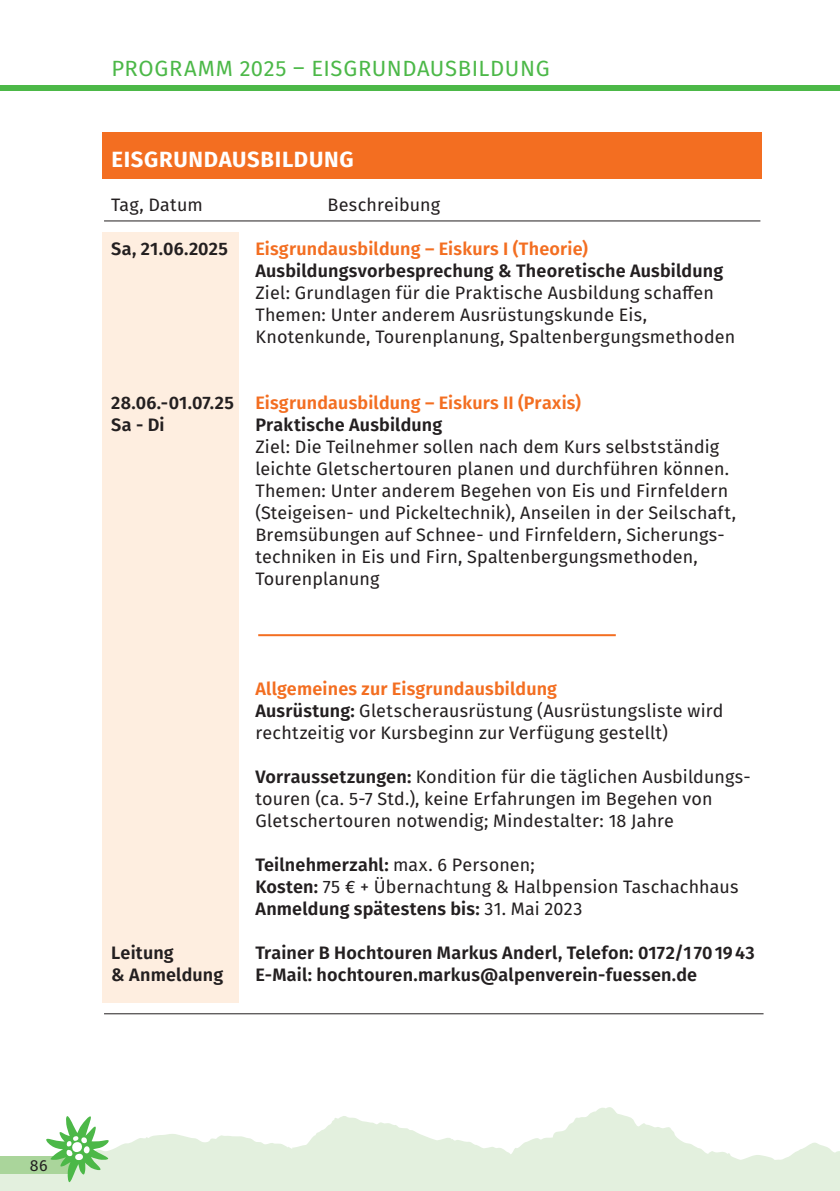
<style>
.page{position:relative;width:840px;height:1191px;background:#fff}
.page>*{position:absolute;margin:0;border:0;box-sizing:border-box;transform-origin:0 0}
.Seiten-Überschrift_Versal-grün{font:22px "Fira Sans";letter-spacing:.025em;color:#4cb848}
.Tabellenüberschrift_VESRAL{font:700 22px "Fira Sans";letter-spacing:.035em;color:#fff}
.Grundtext_9_11-schwarz{font:18px "Fira Sans";letter-spacing:.01em;color:#231f20}
.Grundtext_9_11-schwarz-2{font:600 18px "Fira Sans";letter-spacing:.01em;color:#231f20}
.Grundtext_9_11-schwarz-3{font:600 18px "Fira Sans";letter-spacing:.01em;color:#f36e21}
.t1{font:16px "Fira Sans";color:#231f20}
.s1{color:#231f20}
.s2{font-weight:600}
.s3{font-weight:400}
</style>
<div class="page">
<svg style="left:0;top:1107px;width:839px;height:84px;fill:#e3f0de"></svg>
<div style="left:0;top:85px;width:839px;height:6px;background:#4cb848"></div>
<div style="left:0;top:1156px;width:73px;height:17px;background:#aad59b"></div>
<svg style="left:46px;top:1115px;width:63px;height:67px"></svg>
<div style="left:102px;top:233px;width:136px;height:770px;background:#feeee0"></div>
<div style="left:102px;top:132px;width:659px;height:46px;background:#f36e21"></div>
<hr style="left:104px;top:221px;width:656px;height:1px;background:#231f20">
<hr style="left:104px;top:1013px;width:659px;height:1px;background:#231f20">
<hr style="left:258px;top:634px;width:357px;height:2px;background:#f36e21">
<p class="Seiten-Überschrift_Versal-grün" style="left:111px;top:52px;width:439px">PROGRAMM 2025 – EISGRUNDAUSBILDUNG</p>
<p class="Tabellenüberschrift_VESRAL" style="left:111px;top:141px;width:244px">EISGRUNDAUSBILDUNG</p>
<p class="Grundtext_9_11-schwarz" style="left:111px;top:191px;width:93px">Tag, Datum</p>
<p class="Grundtext_9_11-schwarz" style="left:327px;top:191px;width:114px">Beschreibung</p>
<p class="Grundtext_9_11-schwarz-2" style="left:111px;top:234px;width:118px">Sa, 21.06.2025</p>
<p class="Grundtext_9_11-schwarz-3" style="left:255px;top:234px;width:334px">Eisgrundausbildung – Eiskurs I (Theorie)</p>
<p class="Grundtext_9_11-schwarz-2" style="left:255px;top:256px;width:469px">Ausbildungsvorbesprechung &amp; Theoretische Ausbildung</p>
<p class="Grundtext_9_11-schwarz" style="left:255px;top:279px;width:460px">Ziel: Grundlagen für die Praktische Ausbildung schaffen</p>
<p class="Grundtext_9_11-schwarz" style="left:255px;top:301px;width:393px">Themen: Unter anderem Ausrüstungskunde Eis,</p>
<p class="Grundtext_9_11-schwarz" style="left:255px;top:323px;width:481px">Knotenkunde, Tourenplanung, Spaltenbergungsmethoden</p>
<p class="Grundtext_9_11-schwarz-3" style="left:111px;top:388px;width:471px"><span class="s1">28.06.-01.07.25</span> Eisgrundausbildung – Eiskurs II (Praxis)</p>
<p class="Grundtext_9_11-schwarz-2" style="left:111px;top:410px;width:55px">Sa - Di</p>
<p class="Grundtext_9_11-schwarz-2" style="left:255px;top:410px;width:188px">Praktische Ausbildung</p>
<p class="Grundtext_9_11-schwarz" style="left:255px;top:433px;width:465px">Ziel: Die Teilnehmer sollen nach dem Kurs selbstständig</p>
<p class="Grundtext_9_11-schwarz" style="left:255px;top:455px;width:475px">leichte Gletschertouren planen und durchführen können.</p>
<p class="Grundtext_9_11-schwarz" style="left:255px;top:477px;width:474px">Themen: Unter anderem Begehen von Eis und Firnfeldern</p>
<p class="Grundtext_9_11-schwarz" style="left:255px;top:499px;width:482px">(Steigeisen- und Pickeltechnik), Anseilen in der Seilschaft,</p>
<p class="Grundtext_9_11-schwarz" style="left:255px;top:521px;width:470px">Bremsübungen auf Schnee- und Firnfeldern, Sicherungs-</p>
<p class="Grundtext_9_11-schwarz" style="left:255px;top:543px;width:443px">techniken in Eis und Firn, Spaltenbergungsmethoden,</p>
<p class="Grundtext_9_11-schwarz" style="left:255px;top:565px;width:126px">Tourenplanung</p>
<p class="Grundtext_9_11-schwarz-3" style="left:255px;top:674px;width:303px">Allgemeines zur Eisgrundausbildung</p>
<p class="Grundtext_9_11-schwarz" style="left:255px;top:697px;width:469px"><span class="s2">Ausrüstung:</span> Gletscherausrüstung (Ausrüstungsliste wird</p>
<p class="Grundtext_9_11-schwarz" style="left:255px;top:719px;width:414px">rechtzeitig vor Kursbeginn zur Verfügung gestellt)</p>
<p class="Grundtext_9_11-schwarz" style="left:255px;top:763px;width:496px"><span class="s2">Vorraussetzungen:</span> Kondition für die täglichen Ausbildungs-</p>
<p class="Grundtext_9_11-schwarz" style="left:255px;top:785px;width:458px">touren (ca. 5-7 Std.), keine Erfahrungen im Begehen von</p>
<p class="Grundtext_9_11-schwarz" style="left:255px;top:807px;width:420px">Gletschertouren notwendig; Mindestalter: 18 Jahre</p>
<p class="Grundtext_9_11-schwarz-2" style="left:255px;top:850px;width:281px">Teilnehmerzahl: <span class="s3">max. 6 Personen;</span></p>
<p class="Grundtext_9_11-schwarz" style="left:255px;top:873px;width:484px"><span class="s2">Kosten:</span> 75 € + Übernachtung &amp; Halbpension Taschachhaus</p>
<p class="Grundtext_9_11-schwarz-2" style="left:255px;top:894px;width:328px">Anmeldung spätestens bis: <span class="s3">31. Mai 2023</span></p>
<p class="Grundtext_9_11-schwarz-2" style="left:111px;top:938px;width:64px">Leitung</p>
<p class="Grundtext_9_11-schwarz-2" style="left:255px;top:938px;width:500px">Trainer B Hochtouren Markus Anderl, Telefon: 0172/1 701943</p>
<p class="Grundtext_9_11-schwarz-2" style="left:111px;top:960px;width:113px">&amp; Anmeldung</p>
<p class="Grundtext_9_11-schwarz-2" style="left:255px;top:960px;width:443px">E-Mail: hochtouren.markus@alpenverein-fuessen.de</p>
<p class="t1" style="left:30px;top:1153px;width:19px">86</p>
</div>
